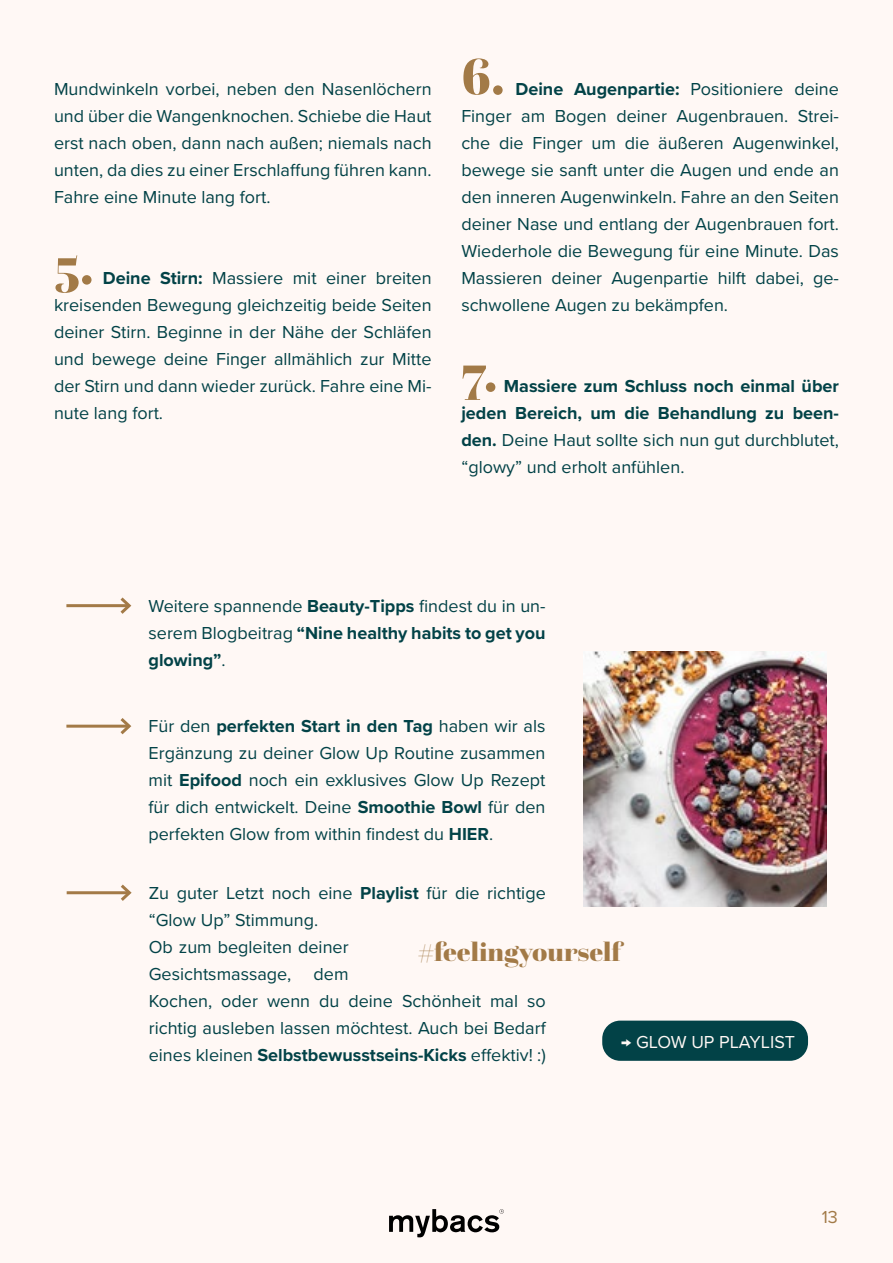
<style>
.page{position:relative;width:893px;height:1263px;background:#fff}
.page>*{position:absolute;margin:0;border:0;box-sizing:border-box;transform-origin:0 0}
.t1{font:900 54px "Questa Grande";color:#a27a47}
.t2{font:900 27px "Questa Grande";color:#a27a47}
.t3{font:18px/27px "Proxima Nova";color:#024247;text-align:justify}
.t4{font:700 18px/27px "Proxima Nova";color:#024247;text-align:justify}
.t5{font:18px "Proxima Nova";color:#fff8f5}
.t6{font:18px "Proxima Nova";color:#a27a47}
.s1{font-weight:700}
.s2{font-weight:400}
</style>
<div class="page">
<svg style="left:389px;top:1209px;width:115px;height:28px"></svg>
<div style="left:602px;top:1020px;width:206px;height:41px;background:#024247;border-radius:18px"></div>
<img style="left:584px;top:651px;width:243px;height:256px">
<hr style="left:66px;top:604px;width:63px;height:3px;background:#a37a47">
<svg style="left:117px;top:597px;width:15px;height:17px"></svg>
<hr style="left:67px;top:891px;width:62px;height:3px;background:#a37a47">
<svg style="left:118px;top:884px;width:14px;height:17px"></svg>
<hr style="left:66px;top:725px;width:63px;height:3px;background:#a37a47">
<svg style="left:117px;top:718px;width:15px;height:17px"></svg>
<p class="t3" style="left:54px;top:75px;width:379px">Mundwinkeln vorbei, neben den Nasenlöchern und über die Wangenknochen. Schiebe die Haut erst nach oben, dann nach außen; niemals nach unten, da dies zu einer Erschlaffung führen kann.<br>Fahre eine Minute lang fort.</p>
<h1 class="t1" style="left:54px;top:232px;width:41px">5.</h1>
<p class="t3" style="left:54px;top:264px;width:379px;text-indent:49px"><span class="s1">Deine Stirn:</span> Massiere mit einer breiten kreisenden Bewegung gleichzeitig beide Seiten deiner Stirn. Beginne in der Nähe der Schläfen und bewege deine Finger allmählich zur Mitte der Stirn und dann wieder zurück. Fahre eine Mi&shy;nute lang fort.</p>
<h1 class="t1" style="left:461px;top:42px;width:45px">6.</h1>
<p class="t3" style="left:461px;top:74px;width:379px;text-indent:54px"><span class="s1">Deine Augenpartie:</span> Positioniere deine Finger am Bogen deiner Augenbrauen. Strei&shy;che die Finger um die äußeren Augenwinkel, bewege sie sanft unter die Augen und ende an den inneren Augenwinkeln. Fahre an den Seiten deiner Nase und entlang der Augenbrauen fort.<br>Wiederhole die Bewegung für eine Minute. Das Massieren deiner Augenpartie hilft dabei, ge&shy;schwollene Augen zu bekämpfen.</p>
<h1 class="t1" style="left:461px;top:339px;width:37px">7.</h1>
<p class="t4" style="left:461px;top:372px;width:379px;text-indent:42px">Massiere zum Schluss noch einmal über jeden Bereich, um die Behandlung zu been&shy;den. <span class="s2">Deine Haut sollte sich nun gut durchblutet, “glowy” und erholt anfühlen.</span></p>
<p class="t3" style="left:149px;top:591px;width:399px">Weitere spannende <span class="s1">Beauty-Tipps</span> findest du in un&shy;serem Blogbeitrag <span class="s1">“Nine healthy habits to get you glowing”</span>.</p>
<p class="t3" style="left:149px;top:712px;width:399px">Für den <span class="s1">perfekten Start in den Tag</span> haben wir als Ergänzung zu deiner Glow Up Routine zusammen mit <span class="s1">Epifood</span> noch ein exklusives Glow Up Rezept für dich entwickelt. Deine <span class="s1">Smoothie Bowl</span> für den perfekten Glow from within findest du <span class="s1">HIER</span>.</p>
<p class="t3" style="left:149px;top:878px;width:399px;text-align:left">Zu guter Letzt noch eine <span class="s1">Playlist</span> für die richtige “Glow Up” Stimmung.<br>Ob zum begleiten deiner<br>Gesichtsmassage, dem<br>Kochen, oder wenn du deine Schönheit mal so richtig ausleben lassen möchtest. Auch bei Bedarf eines kleinen <span class="s1">Selbstbewusstseins-Kicks</span> effektiv! :)</p>
<h2 class="t2" style="left:418px;top:934px;width:205px">#feelingyourself</h2>
<p class="t5" style="left:621px;top:1028px;width:176px">→ GLOW UP PLAYLIST</p>
<p class="t6" style="left:822px;top:1204px;width:18px">13</p>
</div>
